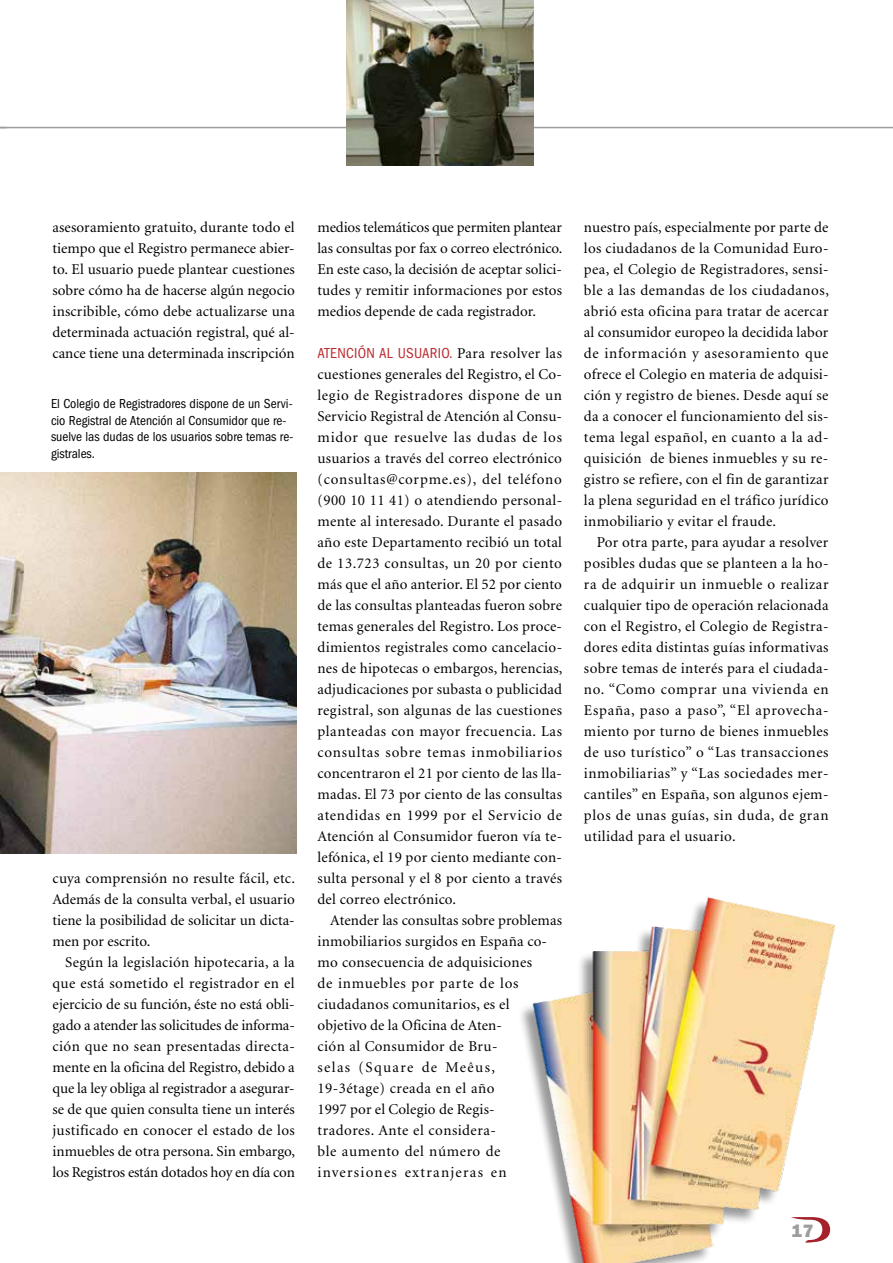
<style>
.page{position:relative;width:893px;height:1263px;background:#fff}
.page>*{position:absolute;margin:0;border:0;box-sizing:border-box;transform-origin:0 0}
.t1{font:800 18px "Franklin Gothic";color:#9d9d9c}
.t2{font:15px/21px "Minion";letter-spacing:.015em;color:#000;text-align:justify}
.t3{font:condensed 15px "Franklin Gothic";letter-spacing:.02em;color:#bc2b30}
.t4{font:condensed 13.5px/16.5px "Franklin Gothic";color:#000}
.s1{font-family:"Minion";font-stretch:normal;color:#000}
</style>
<div class="page">
<hr style="left:0;top:127px;width:893px;height:1px;background:#9d9d9c">
<img style="left:346px;top:0;width:188px;height:165px">
<img style="left:0;top:473px;width:297px;height:380px">
<div style="left:517px;top:899px;width:317px;height:364px;background:#000;opacity:.4"></div>
<img style="left:530px;top:897px;width:306px;height:366px">
<p class="t2" style="left:53px;top:217px;width:244px">asesoramiento gratuito, durante todo el tiempo que el Registro permanece abier&shy;to. El usuario puede plantear cuestiones sobre cómo ha de hacerse algún negocio inscribible, cómo debe actualizarse una determinada actuación registral, qué al&shy;cance tiene una determinada inscripción</p>
<p class="t4" style="left:51px;top:396px;width:244px">El Colegio de Registradores dispone de un Servi&shy;cio Registral de Atención al Consumidor que re&shy;suelve las dudas de los usuarios sobre temas re&shy;gistrales.</p>
<p class="t2" style="left:53px;top:868px;width:244px">cuya comprensión no resulte fácil, etc.<br>Además de la consulta verbal, el usuario tiene la posibilidad de solicitar un dicta&shy;men por escrito.</p>
<p class="t2" style="left:53px;top:952px;width:244px;text-indent:13px">Según la legislación hipotecaria, a la que está sometido el registrador en el ejercicio de su función, éste no está obli&shy;gado a atender las solicitudes de informa&shy;ción que no sean presentadas directa&shy;mente en la oficina del Registro, debido a que la ley obliga al registrador a asegurar&shy;se de que quien consulta tiene un interés justificado en conocer el estado de los inmuebles de otra persona. Sin embargo, los Registros están dotados hoy en día con</p>
<p class="t2" style="left:317px;top:217px;width:247px">medios telemáticos que permiten plantear las consultas por fax o correo electrónico.<br>En este caso, la decisión de aceptar solici&shy;tudes y remitir informaciones por estos medios depende de cada registrador.</p>
<p class="t3" style="left:317px;top:344px;width:246px">ATENCIÓN AL USUARIO. <span class="s1">Para resolver las</span></p>
<p class="t2" style="left:317px;top:364px;width:246px">cuestiones generales del Registro, el Co&shy;legio de Registradores dispone de un Servicio Registral de Atención al Consu&shy;midor que resuelve las dudas de los usuarios a través del correo electrónico (consultas@corpme.es), del teléfono (900 10 11 41) o atendiendo personal&shy;mente al interesado. Durante el pasado año este Departamento recibió un total de 13.723 consultas, un 20 por ciento más que el año anterior. El 52 por ciento de las consultas planteadas fueron sobre temas generales del Registro. Los proce&shy;dimientos registrales como cancelacio&shy;nes de hipotecas o embargos, herencias, adjudicaciones por subasta o publicidad registral, son algunas de las cuestiones planteadas con mayor frecuencia. Las consultas sobre temas inmobiliarios concentraron el 21 por ciento de las lla&shy;madas. El 73 por ciento de las consultas atendidas en 1999 por el Servicio de Atención al Consumidor fueron vía te&shy;lefónica, el 19 por ciento mediante con&shy;sulta personal y el 8 por ciento a través del correo electrónico.</p>
<p class="t2" style="left:317px;top:910px;width:246px;text-align:left;text-indent:13px">Atender las consultas sobre problemas inmobiliarios surgidos en España co&shy;mo consecuencia de adquisiciones<br>de inmuebles por parte de los ciudadanos comunitarios, es el objetivo de la Oficina de Aten-<br>ción al Consumidor de Bru-<br>selas (Square de Meêus,<br>19-3étage) creada en el año<br>1997 por el Colegio de Regis-<br>tradores. Ante el considera-<br>ble aumento del número de inversiones extranjeras en</p>
<p class="t2" style="left:584px;top:217px;width:246px">nuestro país, especialmente por parte de los ciudadanos de la Comunidad Euro&shy;pea, el Colegio de Registradores, sensi&shy;ble a las demandas de los ciudadanos, abrió esta oficina para tratar de acercar al consumidor europeo la decidida labor de información y asesoramiento que ofrece el Colegio en materia de adquisi&shy;ción y registro de bienes. Desde aquí se da a conocer el funcionamiento del sis&shy;tema legal español, en cuanto a la ad&shy;quisición de bienes inmuebles y su re&shy;gistro se refiere, con el fin de garantizar la plena seguridad en el tráfico jurídico inmobiliario y evitar el fraude.</p>
<p class="t2" style="left:584px;top:532px;width:246px;text-indent:13px">Por otra parte, para ayudar a resolver posibles dudas que se planteen a la ho&shy;ra de adquirir un inmueble o realizar cualquier tipo de operación relacionada con el Registro, el Colegio de Registra&shy;dores edita distintas guías informativas sobre temas de interés para el ciudada&shy;no. “Como comprar una vivienda en España, paso a paso”, “El aprovecha&shy;miento por turno de bienes inmuebles de uso turístico” o “Las transacciones inmobiliarias” y “Las sociedades mer&shy;cantiles” en España, son algunos ejem&shy;plos de unas guías, sin duda, de gran utilidad para el usuario.</p>
<p class="t1" style="left:792px;top:1220px;width:23px">17</p>
</div>
